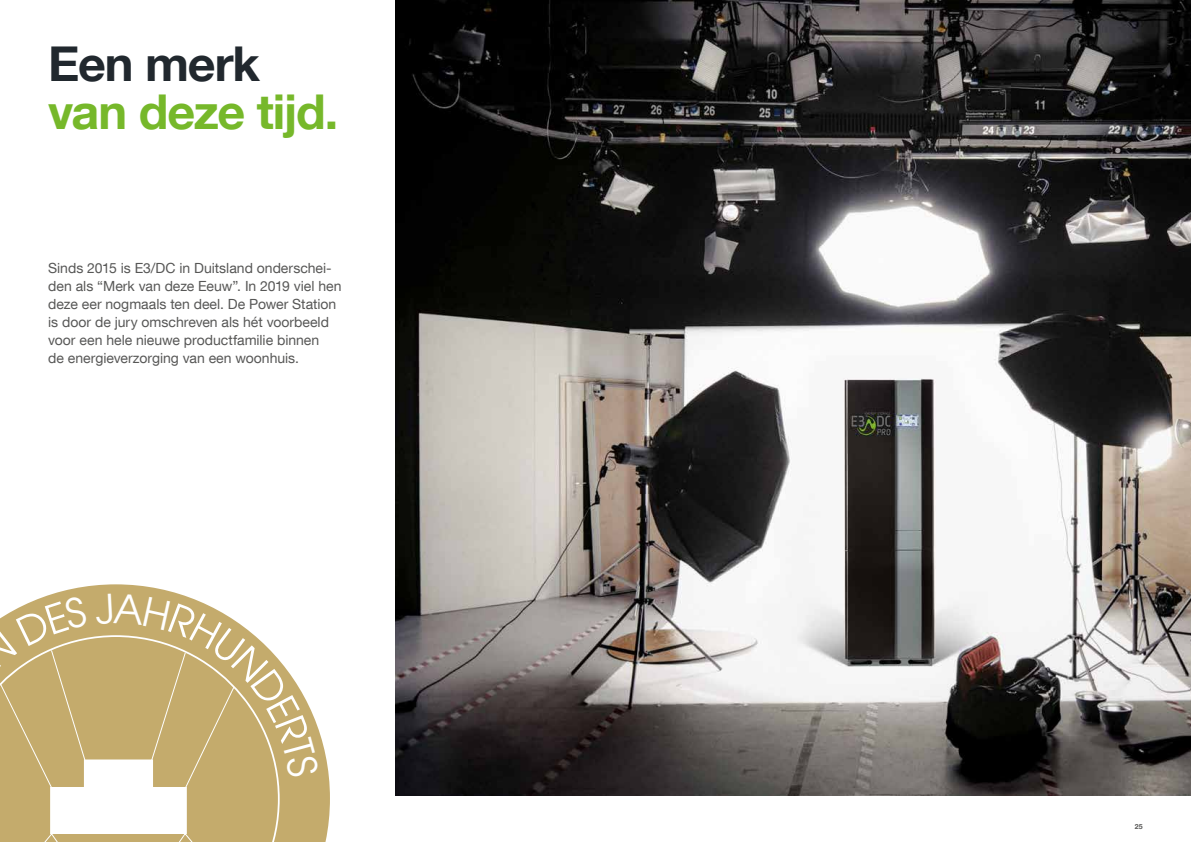
<style>
.page{position:relative;width:1191px;height:842px;background:#fff}
.page>*{position:absolute;margin:0;border:0;box-sizing:border-box;transform-origin:0 0}
.t1{font:700 48px "Helvetica Neue LT Com";letter-spacing:-.025em;color:#76b82a}
.t2{font:700 48px "Helvetica Neue LT Com";letter-spacing:-.025em;color:#21282e}
.t3{font:14px/18px "Helvetica Neue LT Com";color:#575756}
.t4{font:700 7px "Helvetica Neue LT Com";color:#575756}
</style>
<div class="page">
<img style="left:395px;top:0;width:796px;height:795px">
<svg style="left:0;top:584px;width:330px;height:258px"></svg>
<div style="left:0;top:649px;width:244px;height:193px;background:#c4ab6c"></div>
<svg style="left:16px;top:593px;width:303px;height:241px"></svg>
<h1 class="t2" style="left:48px;top:34px;width:213px">Een merk</h1>
<h1 class="t1" style="left:48px;top:82px;width:292px">van deze tijd.</h1>
<p class="t3" style="left:48px;top:259px;width:295px">Sinds 2015 is E3/DC in Duitsland onderschei&shy;den als “Merk van deze Eeuw”. In 2019 viel hen deze eer nogmaals ten deel. De Power Station is door de jury omschreven als hét voorbeeld voor een hele nieuwe productfamilie binnen<br>de energieverzorging van een woonhuis.</p>
<p class="t4" style="left:1134px;top:822px;width:10px">25</p>
</div>
